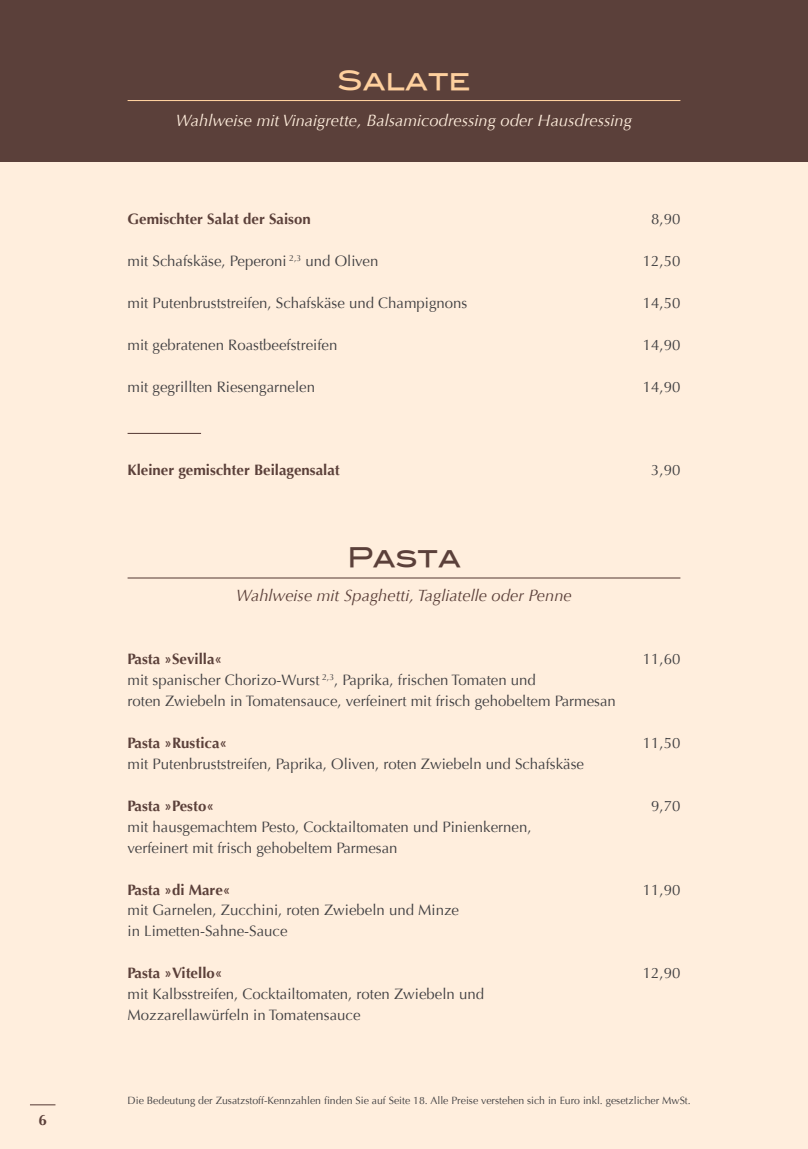
<style>
.page{position:relative;width:808px;height:1149px;background:#fff}
.page>*{position:absolute;margin:0;border:0;box-sizing:border-box;transform-origin:0 0}
.t1{font:27px "Blair Md ITCTT Medium";color:#fed09e}
.t2{font:27px "Blair Md ITCTT Medium";color:#5b403a}
.t3{font:italic 16.5px "Optima";color:#fed}
.t4{font:italic 16.5px "Optima";color:#5b403a}
.t5{font:15px/21px "Optima";color:#414042}
.t6{font:700 15px "Optima";color:#5b403a}
.t7{font:10.5px "Optima";color:#414042}
</style>
<div class="page">
<div style="left:0;top:0;width:808px;height:1148px;background:#fed"></div>
<div style="left:0;top:0;width:808px;height:162px;background:#5b403a"></div>
<hr style="left:128px;top:433px;width:73px;height:1px;background:#5b403a">
<hr style="left:128px;top:100px;width:552px;height:1px;background:#fed09e">
<hr style="left:128px;top:577px;width:552px;height:1px;background:#5b403a">
<p class="t6" style="left:38px;top:1110px;width:10px">6</p>
<h1 class="t1" style="left:337px;top:58px;width:135px">Salate</h1>
<p class="t3" style="left:176px;top:111px;width:457px">Wahlweise mit Vinaigrette, Balsamicodressing oder Hausdressing</p>
<p class="t6" style="left:128px;top:210px;width:185px">Gemischter Salat der Saison</p>
<p class="t5" style="left:651px;top:208px;width:31px">8,90</p>
<p class="t5" style="left:128px;top:250px;width:252px">mit Schafskäse, Peperoni <sup>2,3</sup> und Oliven</p>
<p class="t5" style="left:643px;top:250px;width:39px">12,50</p>
<p class="t5" style="left:128px;top:292px;width:341px">mit Putenbruststreifen, Schafskäse und Champignons</p>
<p class="t5" style="left:643px;top:292px;width:39px">14,50</p>
<p class="t5" style="left:128px;top:334px;width:211px">mit gebratenen Roastbeefstreifen</p>
<p class="t5" style="left:643px;top:334px;width:39px">14,90</p>
<p class="t5" style="left:128px;top:376px;width:189px">mit gegrillten Riesengarnelen</p>
<p class="t5" style="left:643px;top:376px;width:39px">14,90</p>
<p class="t6" style="left:128px;top:461px;width:214px">Kleiner gemischter Beilagensalat</p>
<p class="t5" style="left:651px;top:460px;width:31px">3,90</p>
<h1 class="t2" style="left:347px;top:535px;width:115px">Pasta</h1>
<p class="t4" style="left:236px;top:585px;width:337px">Wahlweise mit Spaghetti, Tagliatelle oder Penne</p>
<p class="t6" style="left:128px;top:650px;width:96px">Pasta »Sevilla«</p>
<p class="t5" style="left:643px;top:648px;width:39px">11,60</p>
<p class="t5" style="left:128px;top:669px;width:490px">mit spanischer Chorizo-Wurst <sup>2,3</sup>, Paprika, frischen Tomaten und<br>roten Zwiebeln in Tomatensauce, verfeinert mit frisch gehobeltem Parmesan</p>
<p class="t6" style="left:128px;top:733px;width:101px">Pasta »Rustica«</p>
<p class="t5" style="left:643px;top:732px;width:39px">11,50</p>
<p class="t5" style="left:128px;top:753px;width:458px">mit Putenbruststreifen, Paprika, Oliven, roten Zwiebeln und Schafskäse</p>
<p class="t6" style="left:128px;top:796px;width:88px">Pasta »Pesto«</p>
<p class="t5" style="left:651px;top:795px;width:31px">9,70</p>
<p class="t5" style="left:128px;top:816px;width:405px">mit hausgemachtem Pesto, Cocktailtomaten und Pinienkernen, verfeinert mit frisch gehobeltem Parmesan</p>
<p class="t6" style="left:128px;top:880px;width:104px">Pasta »di Mare«</p>
<p class="t5" style="left:643px;top:878px;width:39px">11,90</p>
<p class="t5" style="left:128px;top:899px;width:333px">mit Garnelen, Zucchini, roten Zwiebeln und Minze in Limetten-Sahne-Sauce</p>
<p class="t6" style="left:128px;top:964px;width:96px">Pasta »Vitello«</p>
<p class="t5" style="left:643px;top:962px;width:39px">12,90</p>
<p class="t5" style="left:128px;top:983px;width:358px">mit Kalbsstreifen, Cocktailtomaten, roten Zwiebeln und<br>Mozzarellawürfeln in Tomatensauce</p>
<p class="t7" style="left:128px;top:1094px;width:565px">Die Bedeutung der Zusatzstoff-Kennzahlen finden Sie auf Seite 18. Alle Preise verstehen sich in Euro inkl. gesetzlicher MwSt.</p>
</div>
